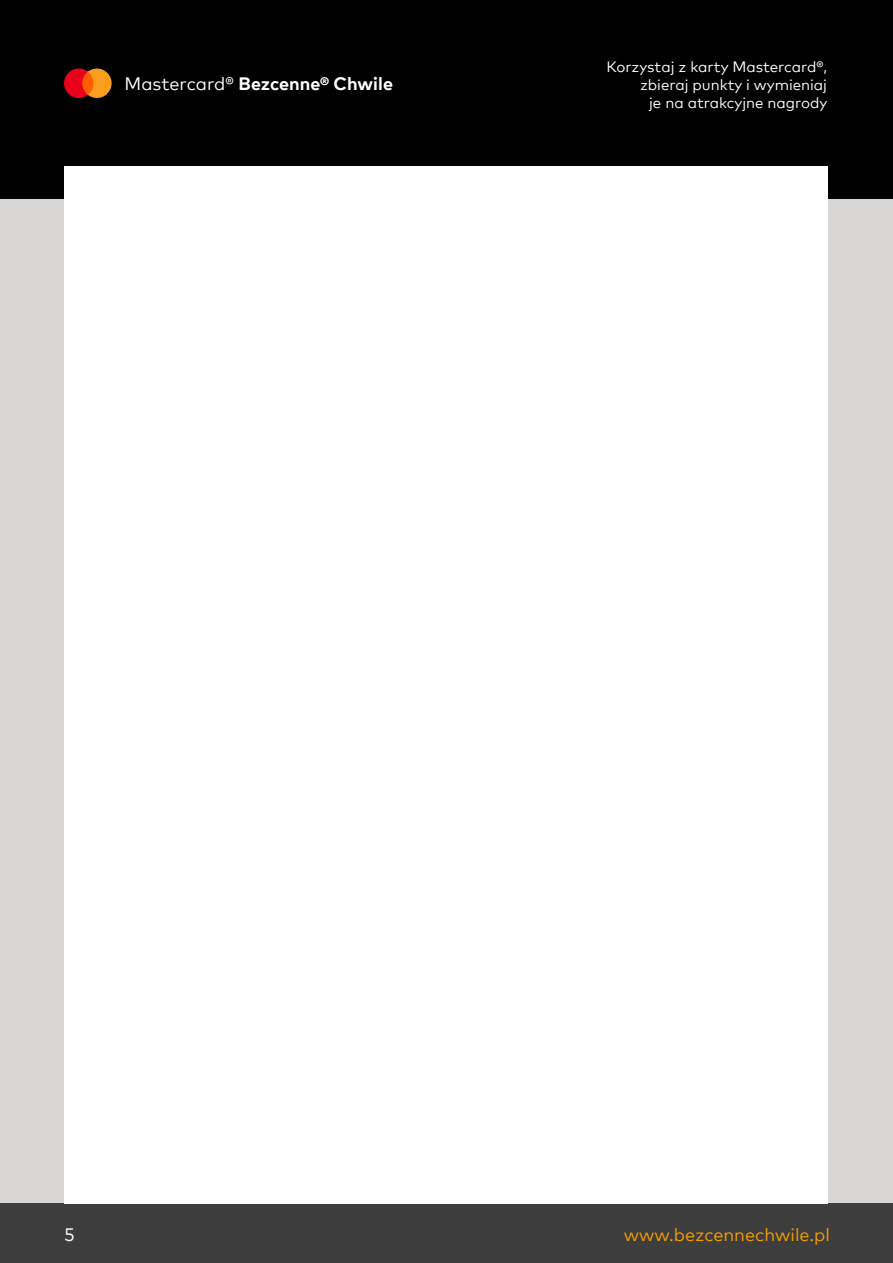
<style>
.page{position:relative;width:893px;height:1263px;background:#fff}
.page>*{position:absolute;margin:0;border:0;box-sizing:border-box;transform-origin:0 0}
.t1{font:700 18px "Mark Offc For MC";color:#fff}
.t2{font:18px "Mark Offc For MC";color:#f59e00}
.t3{font:18px "Mark Offc For MC";color:#fff}
.t4{font:15px/18px "Mark Offc For MC";color:#fff;text-align:right}
.s1{font-weight:400}
</style>
<div class="page">
<div style="left:0;top:132px;width:893px;height:1095px;background:#d9d6d6"></div>
<div style="left:0;top:1203px;width:893px;height:60px;background:#3d3d3d"></div>
<div style="left:0;top:0;width:893px;height:198px;background:#000"></div>
<div style="left:65px;top:167px;width:763px;height:1036px;background:#fff"></div>
<svg style="left:64px;top:69px;width:48px;height:29px"></svg>
<p class="t1" style="left:124px;top:70px;width:270px"><span class="s1">Mastercard®</span> Bezcenne® Chwile</p>
<p class="t4" style="left:606px;top:57px;width:222px">Korzystaj z karty Mastercard®, zbieraj punkty i wymieniaj<br>je na atrakcyjne nagrody</p>
<p class="t3" style="left:64px;top:1221px;width:12px">5</p>
<p class="t2" style="left:624px;top:1221px;width:208px">www.bezcennechwile.pl</p>
</div>
